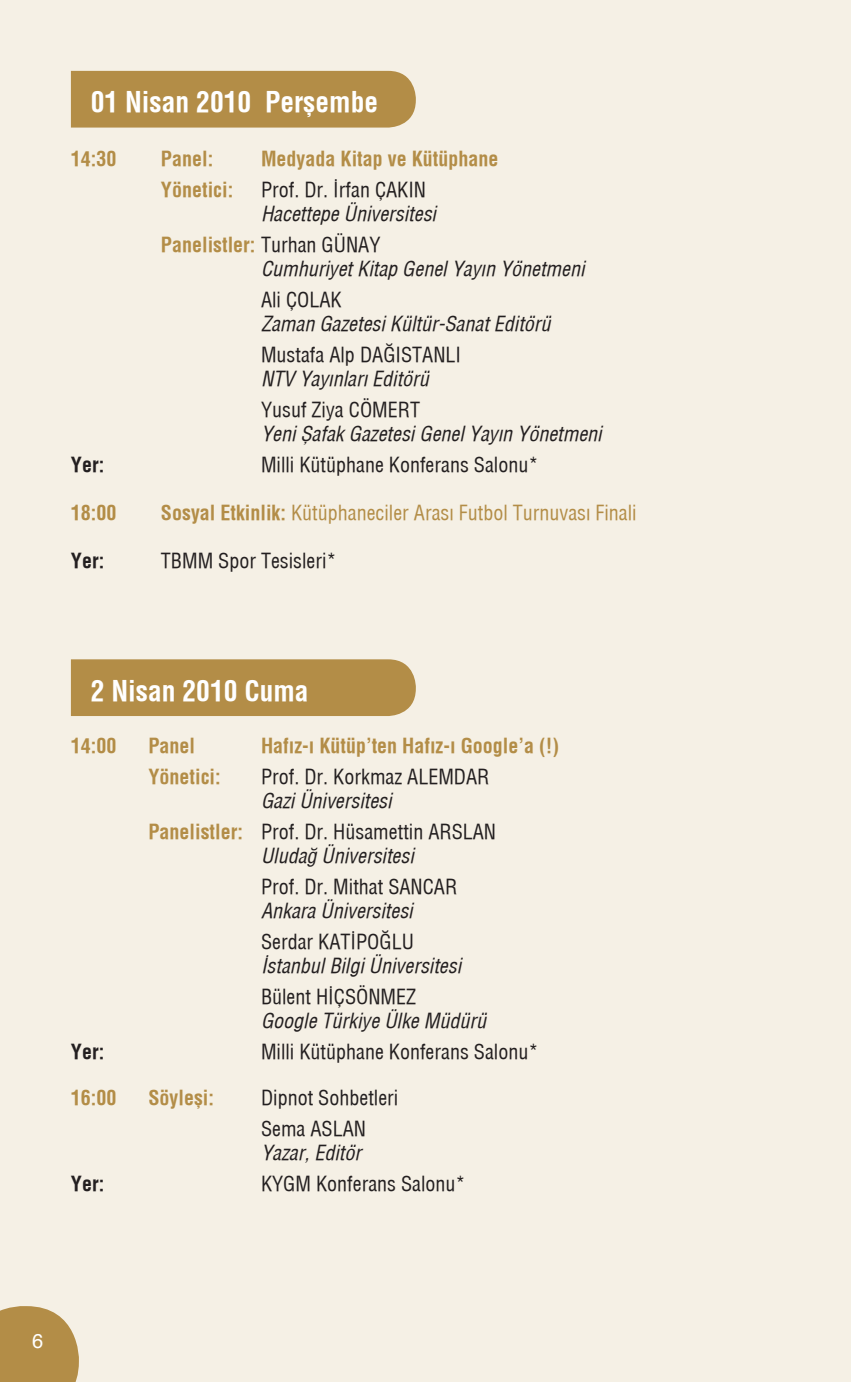
<style>
.page{position:relative;width:851px;height:1382px;background:#fff}
.page>*{position:absolute;margin:0;border:0;box-sizing:border-box;transform-origin:0 0}
.t1{font:700 27.5px "Helvetica Condens";color:#fff}
.t2{font:20px/31px "Helvetica Condensed";color:#231f20}
.t3{font:italic condensed 20px "Helvetica";color:#231f20}
.t4{font:700 20px "Helvetica Condens";color:#b38d47}
.t5{font:20px "Helvetica Condensed";color:#b38d47}
.t6{font:700 20px "Helvetica Condens";color:#231f20}
.t7{font:20px "Helvetica";color:#fff}
.s1{font-family:"Helvetica Condensed";font-weight:400;color:#231f20}
.s2{font-family:"Helvetica Condens";font-weight:700}
.s3{font-family:"Helvetica Condens";font-weight:700;color:#b38d47}
</style>
<div class="page">
<div style="left:0;top:0;width:850px;height:1382px;background:#f5f0e5"></div>
<svg style="left:0;top:1306px;width:79px;height:76px;background:#b99757"></svg>
<hr style="left:850px;top:0;width:1px;height:1382px;background:#f5f0e5">
<div style="left:71px;top:71px;width:345px;height:57px;background:#b38d47"></div>
<div style="left:71px;top:659px;width:345px;height:57px;background:#b38d47"></div>
<h1 class="t1" style="left:91px;top:86px;width:289px">01 Nisan 2010 Perşembe</h1>
<p class="t4" style="left:71px;top:146px;width:47px">14:30</p>
<p class="t4" style="left:161px;top:146px;width:54px">Panel:</p>
<p class="t4" style="left:261px;top:146px;width:239px">Medyada Kitap ve Kütüphane</p>
<p class="t4" style="left:161px;top:177px;width:74px">Yönetici:</p>
<p class="t2" style="left:261px;top:173px;width:167px">Prof. Dr. İrfan ÇAKIN</p>
<p class="t3" style="left:261px;top:201px;width:176px">Hacettepe Üniversitesi</p>
<p class="t4" style="left:161px;top:232px;width:221px">Panelistler: <span class="s1">Turhan GÜNAY</span></p>
<p class="t3" style="left:261px;top:256px;width:325px">Cumhuriyet Kitap Genel Yayın Yönetmeni</p>
<p class="t2" style="left:261px;top:284px;width:82px">Ali ÇOLAK</p>
<p class="t3" style="left:261px;top:311px;width:291px">Zaman Gazetesi Kültür-Sanat Editörü</p>
<p class="t2" style="left:261px;top:339px;width:202px">Mustafa Alp DAĞISTANLI</p>
<p class="t3" style="left:261px;top:366px;width:169px">NTV Yayınları Editörü</p>
<p class="t2" style="left:261px;top:394px;width:160px">Yusuf Ziya CÖMERT</p>
<p class="t3" style="left:261px;top:421px;width:342px">Yeni Şafak Gazetesi Genel Yayın Yönetmeni</p>
<p class="t6" style="left:71px;top:453px;width:35px">Yer:</p>
<p class="t2" style="left:261px;top:449px;width:279px">Milli Kütüphane Konferans Salonu*</p>
<p class="t4" style="left:71px;top:501px;width:47px">18:00</p>
<p class="t5" style="left:161px;top:500px;width:477px"><span class="s2">Sosyal Etkinlik:</span> Kütüphaneciler Arası Futbol Turnuvası Finali</p>
<p class="t6" style="left:71px;top:549px;width:35px">Yer:</p>
<p class="t2" style="left:161px;top:545px;width:177px">TBMM Spor Tesisleri*</p>
<h1 class="t1" style="left:91px;top:674px;width:219px">2 Nisan 2010 Cuma</h1>
<p class="t4" style="left:71px;top:733px;width:47px">14:00</p>
<p class="t4" style="left:148px;top:733px;width:48px">Panel</p>
<p class="t4" style="left:261px;top:733px;width:299px">Hafız-ı Kütüp’ten Hafız-ı Google’a (!)</p>
<p class="t4" style="left:148px;top:764px;width:74px">Yönetici:</p>
<p class="t2" style="left:261px;top:761px;width:230px">Prof. Dr. Korkmaz ALEMDAR</p>
<p class="t3" style="left:261px;top:788px;width:132px">Gazi Üniversitesi</p>
<p class="t2" style="left:148px;top:816px;width:349px"><span class="s3">Panelistler:</span> Prof. Dr. Hüsamettin ARSLAN</p>
<p class="t3" style="left:261px;top:843px;width:154px">Uludağ Üniversitesi</p>
<p class="t2" style="left:261px;top:871px;width:198px">Prof. Dr. Mithat SANCAR</p>
<p class="t3" style="left:261px;top:898px;width:153px">Ankara Üniversitesi</p>
<p class="t2" style="left:261px;top:926px;width:154px">Serdar KATİPOĞLU</p>
<p class="t3" style="left:261px;top:953px;width:201px">İstanbul Bilgi Üniversitesi</p>
<p class="t2" style="left:261px;top:981px;width:157px">Bülent HİÇSÖNMEZ</p>
<p class="t3" style="left:261px;top:1008px;width:226px">Google Türkiye Ülke Müdürü</p>
<p class="t6" style="left:71px;top:1040px;width:35px">Yer:</p>
<p class="t2" style="left:261px;top:1036px;width:279px">Milli Kütüphane Konferans Salonu*</p>
<p class="t4" style="left:71px;top:1085px;width:47px">16:00</p>
<p class="t4" style="left:148px;top:1085px;width:67px">Söyleşi:</p>
<p class="t2" style="left:261px;top:1081px;width:139px">Dipnot Sohbetleri<br>Sema ASLAN</p>
<p class="t3" style="left:261px;top:1140px;width:101px">Yazar, Editör</p>
<p class="t6" style="left:71px;top:1171px;width:35px">Yer:</p>
<p class="t2" style="left:261px;top:1167px;width:206px">KYGM Konferans Salonu*</p>
<p class="t7" style="left:32px;top:1324px;width:13px">6</p>
</div>
